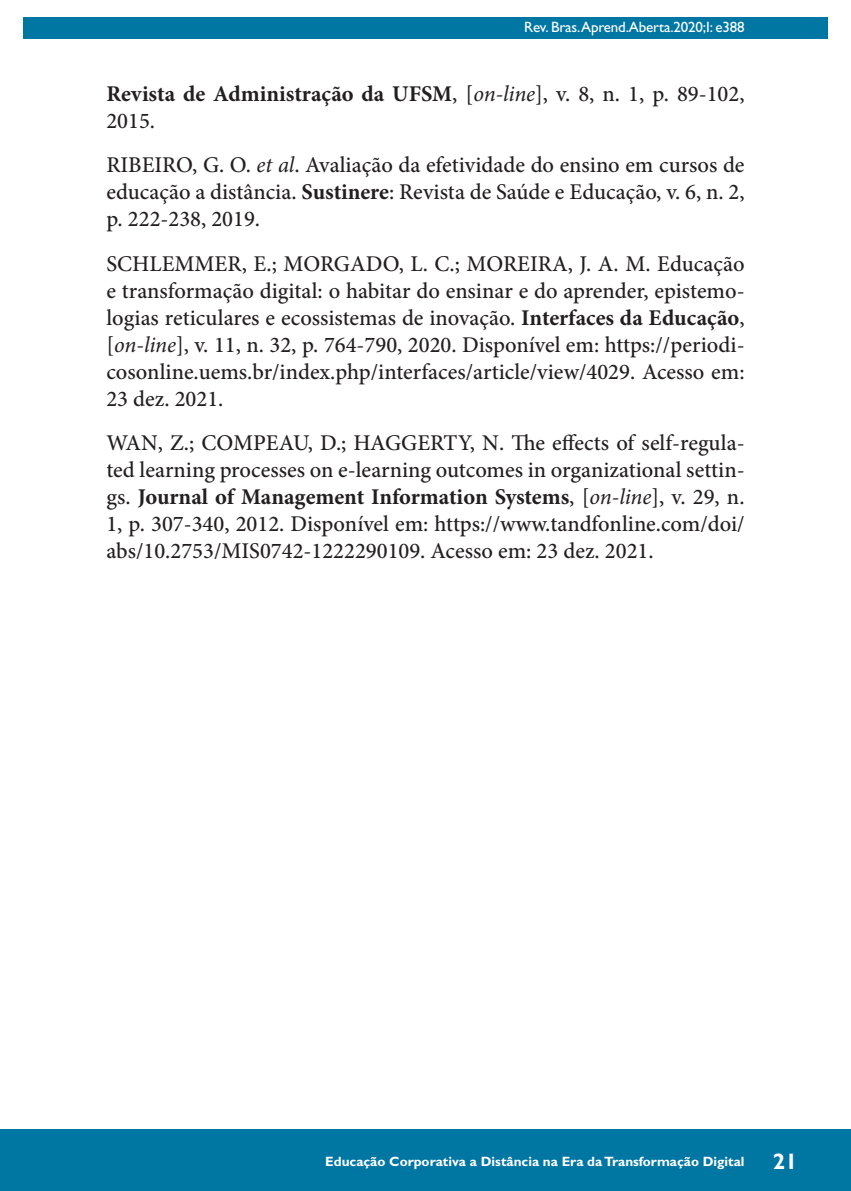
<style>
.page{position:relative;width:851px;height:1191px;background:#fff}
.page>*{position:absolute;margin:0;border:0;box-sizing:border-box;transform-origin:0 0}
.Referências{font:500 22.5px/27px "Minion Pro";color:#231f20;text-align:justify}
.Referências-2{font:700 22.5px/27px "Minion Pro";color:#231f20}
.t1{font:15px "Gill Sans Std";letter-spacing:-.01em;color:#fff}
.t2{font:700 13.5px "Gill Sans Std";color:#fff}
.s1{font-weight:500}
.s2{font-weight:400;font-style:italic}
.s3{font-weight:700}
.s4{font-size:22.5px}
</style>
<div class="page">
<hr style="left:104px;top:0;width:1px;height:467px;background:#0076a3">
<div style="left:23px;top:17px;width:804px;height:21px;background:#0076a3"></div>
<div style="left:0;top:1129px;width:850px;height:62px;background:#0076a3"></div>
<p class="t1" style="left:524px;top:18px;width:222px">Rev. Bras.Aprend.Aberta.2020;I: e388</p>
<p class="Referências-2" style="left:106px;top:80px;width:639px">Revista de Administração da UFSM<span class="s1">, [</span><span class="s2">on-line</span><span class="s1">], v. 8, n. 1, p. 89-102,<br>2015.</span></p>
<p class="Referências" style="left:106px;top:152px;width:639px">RIBEIRO, G. O. <span class="s2">et al</span>. Avaliação da efetividade do ensino em cursos de educação a distância. <span class="s3">Sustinere</span>: Revista de Saúde e Educação, v. 6, n. 2, p. 222-238, 2019.</p>
<p class="Referências" style="left:106px;top:250px;width:639px">SCHLEMMER, E.; MORGADO, L. C.; MOREIRA, J. A. M. Educação e transformação digital: o habitar do ensinar e do aprender, epistemo&shy;logias reticulares e ecossistemas de inovação. <span class="s3">Interfaces da Educação</span>, [<span class="s2">on-line</span>], v. 11, n. 32, p. 764-790, 2020. Disponível em: https://periodi&shy;cosonline.uems.br/index.php/interfaces/article/view/4029. Acesso em:<br>23 dez. 2021.</p>
<p class="Referências" style="left:106px;top:429px;width:639px">WAN, Z.; COMPEAU, D.; HAGGERTY, N. The effects of self-regula&shy;ted learning processes on e-learning outcomes in organizational settin&shy;gs. <span class="s3">Journal of Management Information Systems</span>, [<span class="s2">on-line</span>], v. 29, n.<br>1, p. 307-340, 2012. Disponível em: https://www.tandfonline.com/doi/ abs/10.2753/MIS0742-1222290109. Acesso em: 23 dez. 2021.</p>
<p class="t2" style="left:325px;top:1153px;width:473px">Educação Corporativa a Distância na Era da Transformação Digital <span class="s4">21</span></p>
</div>
